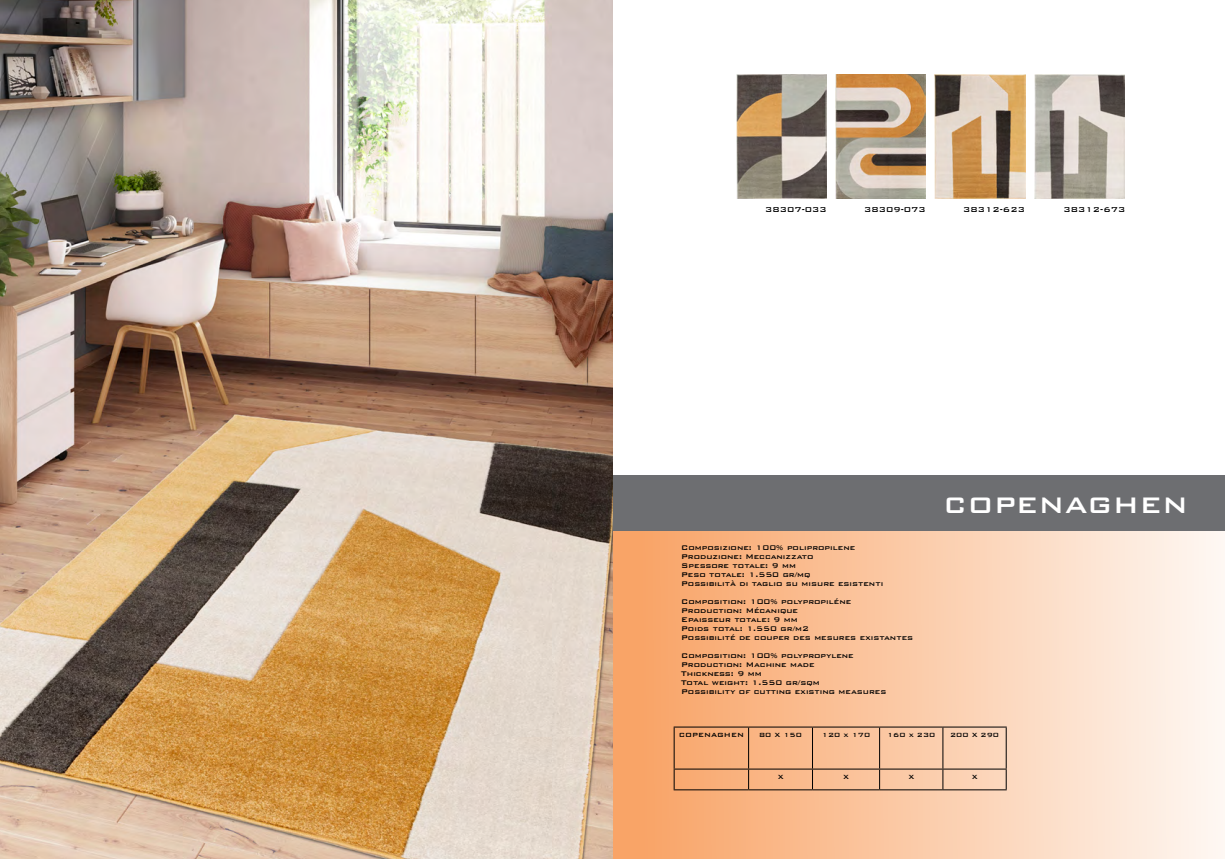
<style>
.page{position:relative;width:1225px;height:859px;background:#fff}
.page>*{position:absolute;margin:0;border:0;box-sizing:border-box;transform-origin:0 0}
.t1{font:500 30px "Bank Gothic BT";color:#fff}
.t2{font:500 9.5px "Bank Gothic BT";color:#000}
.t3{font:500 9px/9px "Bank Gothic BT";color:#000}
.t4{font:500 8px "Bank Gothic BT";color:#000}
</style>
<div class="page">
<svg style="left:612px;top:530px;width:613px;height:329px;background:#f9cba9"></svg>
<div style="left:612px;top:475px;width:613px;height:55px;background:#6d6e71"></div>
<img style="left:0;top:0;width:612px;height:859px">
<img style="left:736px;top:75px;width:90px;height:124px">
<img style="left:835px;top:75px;width:91px;height:124px">
<img style="left:934px;top:75px;width:91px;height:124px">
<img style="left:1034px;top:75px;width:90px;height:124px">
<hr style="left:673px;top:726px;width:75px;height:1px;background:#000">
<hr style="left:673px;top:727px;width:1px;height:42px;background:#000">
<hr style="left:748px;top:726px;width:64px;height:1px;background:#000">
<hr style="left:748px;top:727px;width:1px;height:42px;background:#000">
<hr style="left:812px;top:726px;width:67px;height:1px;background:#000">
<hr style="left:812px;top:727px;width:1px;height:42px;background:#000">
<hr style="left:879px;top:726px;width:64px;height:1px;background:#000">
<hr style="left:879px;top:727px;width:1px;height:42px;background:#000">
<hr style="left:943px;top:726px;width:63px;height:1px;background:#000">
<hr style="left:942px;top:727px;width:1px;height:42px;background:#000">
<hr style="left:1005px;top:727px;width:1px;height:42px;background:#000">
<hr style="left:673px;top:769px;width:75px;height:1px;background:#000">
<svg style="left:673px;top:770px;width:1px;height:19px"></svg>
<hr style="left:748px;top:769px;width:64px;height:1px;background:#000">
<svg style="left:748px;top:770px;width:1px;height:19px"></svg>
<hr style="left:812px;top:769px;width:67px;height:1px;background:#000">
<svg style="left:812px;top:770px;width:1px;height:19px"></svg>
<hr style="left:879px;top:769px;width:64px;height:1px;background:#000">
<svg style="left:879px;top:770px;width:1px;height:19px"></svg>
<hr style="left:943px;top:769px;width:63px;height:1px;background:#000">
<svg style="left:942px;top:770px;width:1px;height:19px"></svg>
<svg style="left:1005px;top:770px;width:1px;height:19px"></svg>
<hr style="left:673px;top:789px;width:75px;height:1px;background:#000">
<hr style="left:748px;top:789px;width:64px;height:1px;background:#000">
<hr style="left:812px;top:789px;width:67px;height:1px;background:#000">
<hr style="left:879px;top:789px;width:64px;height:1px;background:#000">
<hr style="left:943px;top:789px;width:63px;height:1px;background:#000">
<p class="t2" style="left:765px;top:204px;width:63px">38307-033</p>
<p class="t2" style="left:864px;top:204px;width:63px">38309-073</p>
<p class="t2" style="left:963px;top:204px;width:63px">38312-623</p>
<p class="t2" style="left:1063px;top:204px;width:63px">38312-673</p>
<h1 class="t1" style="left:943px;top:489px;width:246px">COPENAGHEN</h1>
<p class="t3" style="left:681px;top:543px;width:203px">Composizione: 100% polipropilene<br>Produzione: Meccanizzato<br>Spessore totale: 9 mm<br>Peso totale: 1.550 gr/mq<br>Possibilità di taglio su misure esistenti</p>
<p class="t3" style="left:681px;top:597px;width:233px">Composition: 100% polypropiléne<br>Production: Mécanique<br>Epaisseur totale: 9 mm<br>Poids total: 1.550 gr/m2<br>Possibilité de couper des mesures existantes</p>
<p class="t3" style="left:681px;top:651px;width:206px">Composition: 100% polypropylene<br>Production: Machine made<br>Thickness: 9 mm<br>Total weight: 1.550 gr/sqm<br>Possibility of cutting existing measures</p>
<p class="t4" style="left:679px;top:731px;width:67px">COPENAGHEN</p>
<p class="t4" style="left:759px;top:731px;width:44px">80 X 150</p>
<p class="t4" style="left:822px;top:731px;width:50px">120 x 170</p>
<p class="t4" style="left:887px;top:731px;width:50px">160 x 230</p>
<p class="t4" style="left:950px;top:731px;width:51px">200 X 290</p>
<p class="t4" style="left:777px;top:773px;width:7px">X</p>
<p class="t4" style="left:843px;top:773px;width:7px">X</p>
<p class="t4" style="left:908px;top:773px;width:7px">X</p>
<p class="t4" style="left:971px;top:773px;width:7px">X</p>
</div>
